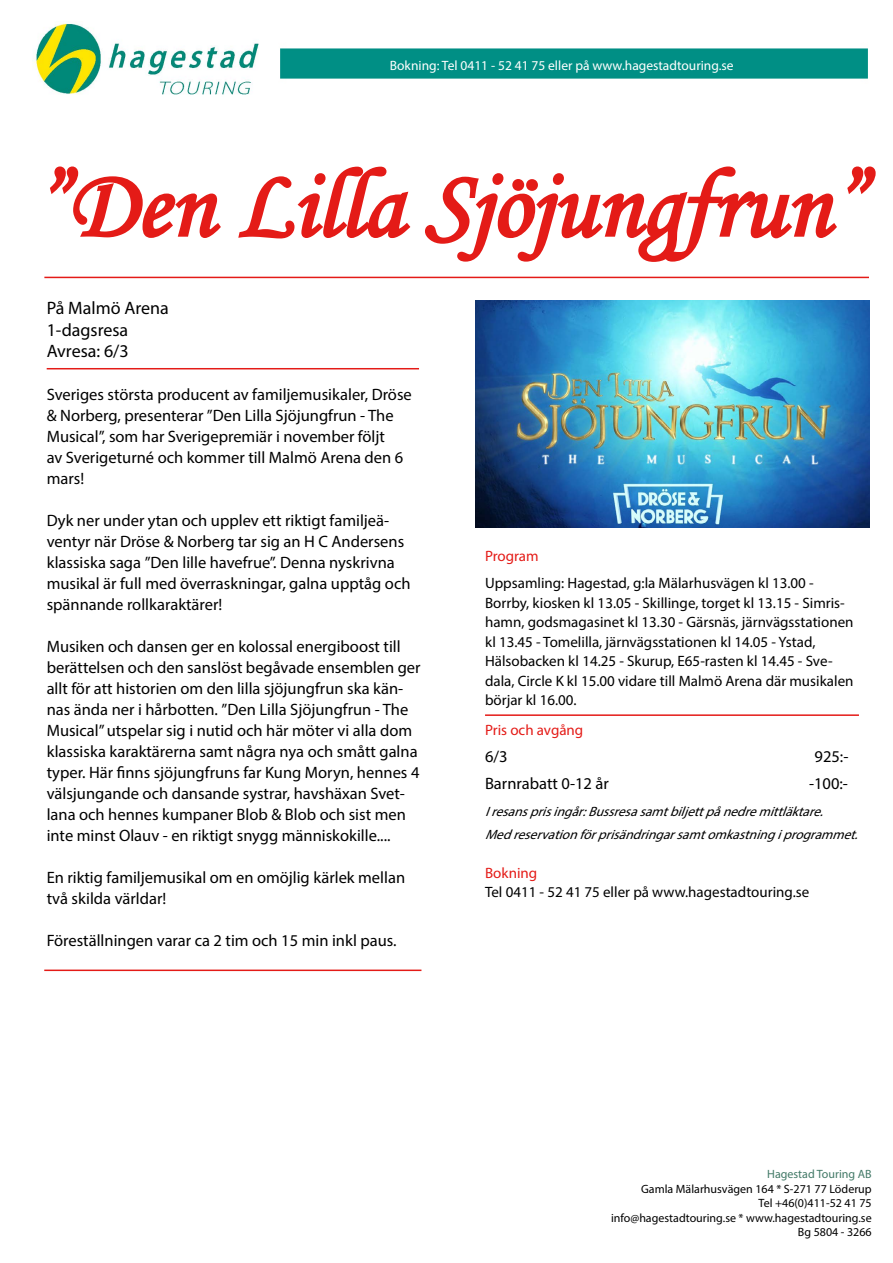
<style>
.page{position:relative;width:893px;height:1263px;background:#fff}
.page>*{position:absolute;margin:0;border:0;box-sizing:border-box;transform-origin:0 0}
.t1{font:97.5px "Monotype Corsiva";color:#e41b17}
.t2{font:18px/21.6px "Myriad Pro";color:#000}
.t3{font:16.5px/21px "Myriad Pro";color:#000}
.t4{font:15px/19.5px "Myriad Pro";color:#000}
.t5{font:15px "Myriad Pro";color:#e41b17}
.t6{font:italic 13.5px/22.5px "Myriad Pro";color:#000}
.t7{font:13.5px "Myriad Pro";color:#fff}
.t8{font:12px/14.4px "Myriad Pro";color:#000;text-align:right}
.t9{font:12px "Myriad Pro";color:#427967}
</style>
<div class="page">
<img style="left:34px;top:23px;width:225px;height:72px">
<img style="left:280px;top:48px;width:588px;height:31px">
<svg style="left:50px;top:166px;width:171px;height:72px"></svg>
<svg style="left:238px;top:166px;width:173px;height:73px"></svg>
<svg style="left:425px;top:166px;width:412px;height:96px"></svg>
<svg style="left:847px;top:166px;width:29px;height:28px"></svg>
<hr style="left:44px;top:277px;width:825px;height:1px;background:#e41b17">
<hr style="left:47px;top:368px;width:372px;height:1px;background:#e41b17">
<hr style="left:485px;top:714px;width:374px;height:2px;background:#e41b17">
<hr style="left:44px;top:969px;width:377px;height:2px;background:#e41b17">
<img style="left:475px;top:300px;width:394px;height:227px">
<p class="t7" style="left:390px;top:57px;width:345px">Bokning: Tel 0411 - 52 41 75 eller på www.hagestadtouring.se</p>
<h1 class="t1" style="left:33px;top:146px;width:834px">”Den Lilla Sjöjungfrun”</h1>
<p class="t2" style="left:47px;top:297px;width:124px">På Malmö Arena<br>1-dagsresa<br>Avresa: 6/3</p>
<p class="t3" style="left:47px;top:383px;width:367px">Sveriges största producent av familjemusikaler, Dröse &amp; Norberg, presenterar ”Den Lilla Sjöjungfrun - The Musical”, som har Sverigepremiär i november följt<br>av Sverigeturné och kommer till Malmö Arena den 6 mars!</p>
<p class="t3" style="left:47px;top:509px;width:365px">Dyk ner under ytan och upplev ett riktigt familjeä&shy;ventyr när Dröse &amp; Norberg tar sig an H C Andersens klassiska saga ”Den lille havefrue”. Denna nyskrivna musikal är full med överraskningar, galna upptåg och spännande rollkaraktärer!</p>
<p class="t3" style="left:47px;top:635px;width:375px">Musiken och dansen ger en kolossal energiboost till berättelsen och den sanslöst begåvade ensemblen ger allt för att historien om den lilla sjöjungfrun ska kän&shy;nas ända ner i hårbotten. ”Den Lilla Sjöjungfrun - The Musical” utspelar sig i nutid och här möter vi alla dom klassiska karaktärerna samt några nya och smått galna typer. Här finns sjöjungfruns far Kung Moryn, hennes 4 välsjungande och dansande systrar, havshäxan Svet&shy;lana och hennes kumpaner Blob &amp; Blob och sist men inte minst Olauv - en riktigt snygg människokille....</p>
<p class="t3" style="left:47px;top:866px;width:360px">En riktig familjemusikal om en omöjlig kärlek mellan två skilda världar!</p>
<p class="t3" style="left:47px;top:929px;width:351px">Föreställningen varar ca 2 tim och 15 min inkl paus.</p>
<p class="t5" style="left:485px;top:547px;width:55px">Program</p>
<p class="t4" style="left:485px;top:573px;width:370px">Uppsamling: Hagestad, g:la Mälarhusvägen kl 13.00 - Borrby, kiosken kl 13.05 - Skillinge, torget kl 13.15 - Simris&shy;hamn, godsmagasinet kl 13.30 - Gärsnäs, järnvägsstationen kl 13.45 - Tomelilla, järnvägsstationen kl 14.05 - Ystad, Hälsobacken kl 14.25 - Skurup, E65-rasten kl 14.45 - Sve&shy;dala, Circle K kl 15.00 vidare till Malmö Arena där musikalen börjar kl 16.00.</p>
<p class="t5" style="left:485px;top:721px;width:100px">Pris och avgång</p>
<p class="t3" style="left:485px;top:746px;width:24px">6/3</p>
<p class="t3" style="left:814px;top:746px;width:35px">925:-</p>
<p class="t3" style="left:485px;top:773px;width:125px">Barnrabatt 0-12 år</p>
<p class="t3" style="left:809px;top:773px;width:40px">-100:-</p>
<p class="t6" style="left:485px;top:800px;width:380px">Iresansprisingår:Bussresasamtbiljettpånedremittläktare.<br>Medreservationförprisändringarsamtomkastningiprogrammet.</p>
<p class="t5" style="left:485px;top:863px;width:54px">Bokning</p>
<p class="t4" style="left:485px;top:882px;width:326px">Tel 0411 - 52 41 75 eller på www.hagestadtouring.se</p>
<p class="t9" style="left:767px;top:1167px;width:106px">Hagestad Touring AB</p>
<p class="t8" style="left:611px;top:1181px;width:262px">Gamla Mälarhusvägen 164 * S-271 77 Löderup<br>Tel +46(0)411-52 41 75<br>info@hagestadtouring.se * www.hagestadtouring.se Bg 5804 - 3266</p>
</div>
